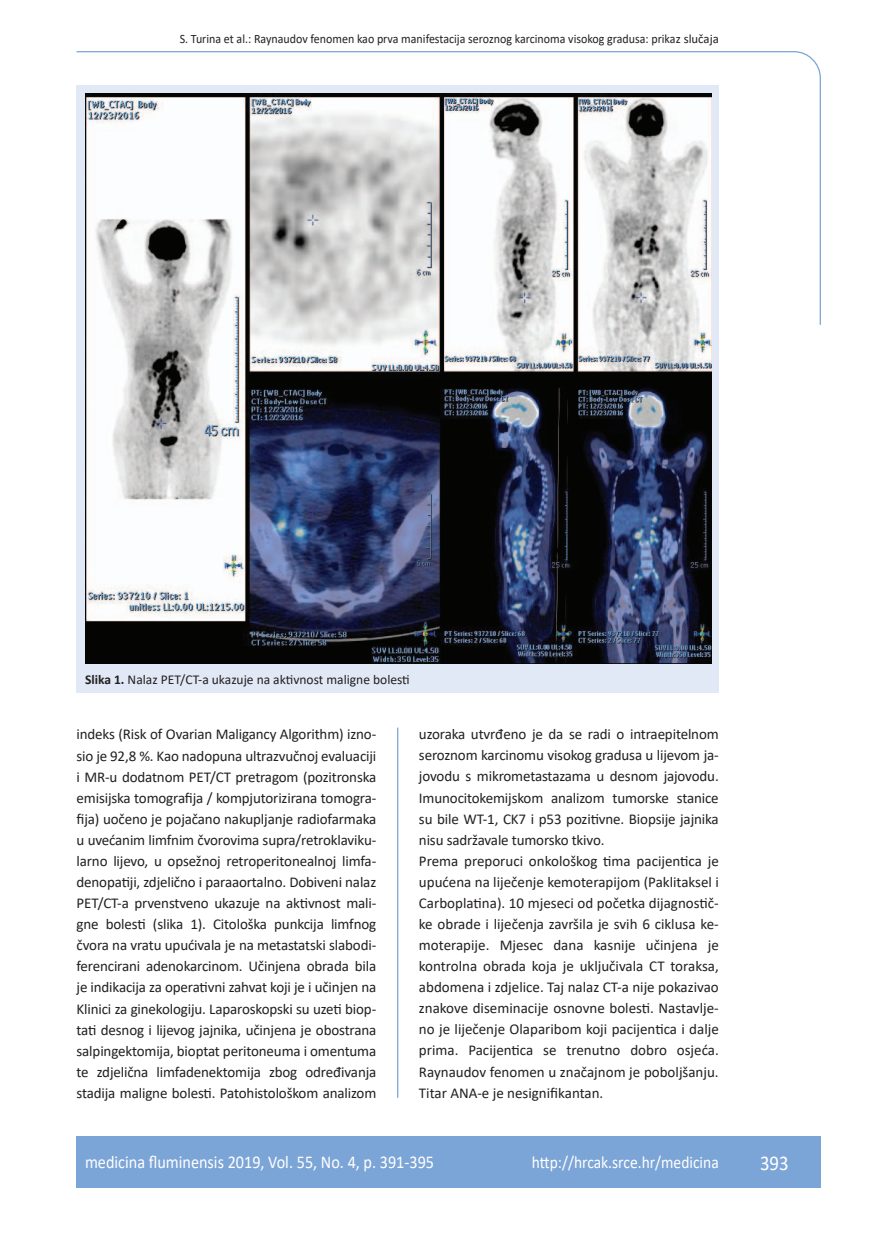
<style>
.page{position:relative;width:872px;height:1234px;background:#fff}
.page>*{position:absolute;margin:0;border:0;box-sizing:border-box;transform-origin:0 0}
.t1{font:21px "Calibri";color:#fff;scale:.9 1}
.t2{font:18px "Calibri";color:#fff;scale:.9 1}
.t3{font:17.25px "Calibri";color:#fff;scale:.9 1}
.osnovni_tekst{font:15px/21px "Calibri";letter-spacing:-.01em;color:#231f20;text-align:justify}
.potpis_slika{font:13.5px "Calibri";color:#231f20}
.glava{font:12.75px "Calibri";color:#231f20;scale:.94 1}
.s1{font-weight:700}
</style>
<div class="page">
<svg style="left:76px;top:51px;width:745px;height:275px"></svg>
<hr style="left:397px;top:727px;width:1px;height:370px;background:#7ca5d7">
<div style="left:77px;top:1135px;width:744px;height:51px;background:#7ca5d7"></div>
<div style="left:77px;top:85px;width:642px;height:608px;background:#e1e9f6"></div>
<img style="left:86px;top:94px;width:625px;height:569px">
<p class="glava" style="left:180px;top:29px;width:575px">S. Turina et al.: Raynaudov fenomen kao prva manifestacija seroznog karcinoma visokog gradusa: prikaz slučaja</p>
<p class="potpis_slika" style="left:85px;top:670px;width:326px"><span class="s1">Slika 1.</span> Nalaz PET/CT-a ukazuje na aktivnost maligne bolesti</p>
<p class="osnovni_tekst" style="left:77px;top:723px;width:301px">indeks (Risk of Ovarian Maligancy Algorithm) izno&shy;sio je 92,8 %. Kao nadopuna ultrazvučnoj evaluaciji i MR-u dodatnom PET/CT pretragom (pozitronska emisijska tomografija / kompjutorizirana tomogra&shy;fija) uočeno je pojačano nakupljanje radiofarmaka u uvećanim limfnim čvorovima supra/retroklaviku&shy;larno lijevo, u opsežnoj retroperitonealnoj limfa&shy;denopatiji, zdjelično i paraaortalno. Dobiveni nalaz PET/CT-a prvenstveno ukazuje na aktivnost mali&shy;gne bolesti (slika 1). Citološka punkcija limfnog čvora na vratu upućivala je na metastatski slabodi&shy;ferencirani adenokarcinom. Učinjena obrada bila je indikacija za operativni zahvat koji je i učinjen na Klinici za ginekologiju. Laparoskopski su uzeti biop&shy;tati desnog i lijevog jajnika, učinjena je obostrana salpingektomija, bioptat peritoneuma i omentuma te zdjelična limfadenektomija zbog određivanja stadija maligne bolesti. Patohistološkom analizom</p>
<p class="osnovni_tekst" style="left:419px;top:723px;width:301px">uzoraka utvrđeno je da se radi o intraepitelnom seroznom karcinomu visokog gradusa u lijevom ja&shy;jovodu s mikrometastazama u desnom jajovodu.<br>Imunocitokemijskom analizom tumorske stanice su bile WT-1, CK7 i p53 pozitivne. Biopsije jajnika nisu sadržavale tumorsko tkivo.</p>
<p class="osnovni_tekst" style="left:419px;top:849px;width:301px">Prema preporuci onkološkog tima pacijentica je upućena na liječenje kemoterapijom (Paklitaksel i Carboplatina). 10 mjeseci od početka dijagnostič&shy;ke obrade i liječenja završila je svih 6 ciklusa ke&shy;moterapije. Mjesec dana kasnije učinjena je kontrolna obrada koja je uključivala CT toraksa, abdomena i zdjelice. Taj nalaz CT-a nije pokazivao znakove diseminacije osnovne bolesti. Nastavlje&shy;no je liječenje Olaparibom koji pacijentica i dalje prima. Pacijentica se trenutno dobro osjeća.<br>Raynaudov fenomen u značajnom je poboljšanju.<br>Titar ANA-e je nesignifikantan.</p>
<p class="t2" style="left:85px;top:1149px;width:389px">medicina fluminensis 2019, Vol. 55, No. 4, p. 391-395</p>
<p class="t3" style="left:532px;top:1150px;width:209px">http://hrcak.srce.hr/medicina</p>
<p class="t1" style="left:760px;top:1147px;width:33px">393</p>
</div>
